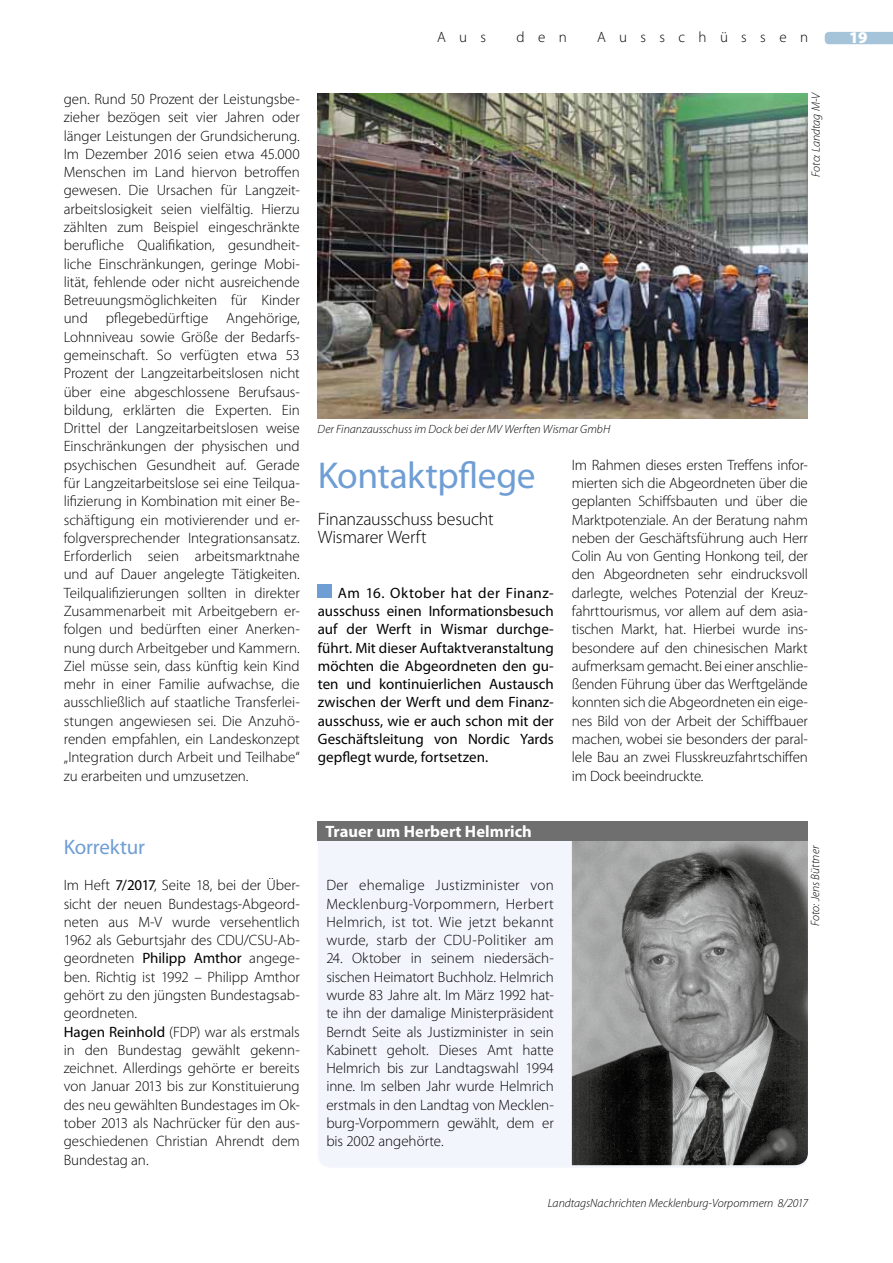
<style>
.page{position:relative;width:893px;height:1263px;background:#fff}
.page>*{position:absolute;margin:0;border:0;box-sizing:border-box;transform-origin:0 0}
.t1{font:37.5px "Myriad Pro";letter-spacing:-.01em;color:#6f9ed4}
.t2{font:21px "Myriad Pro";letter-spacing:-.01em;color:#6f9ed4}
.t3{font:300 18px/18.3px "Myriad Pro";letter-spacing:-.015em;color:#000}
.t4{font:700 16.5px "Myriad Pro";letter-spacing:.005em;color:#fff}
.t5{font:900 16.5px "Myriad Pro";color:#fff}
.t6{font:300 15px/18.3px "Myriad Pro";letter-spacing:-.005em;color:#000;text-align:justify}
.t7{font:15px/18.3px "Myriad Pro";color:#000;text-align:justify}
.t8{font:300 15px "Myriad Pro";letter-spacing:.895em;color:#000}
.t9{font:italic 300 12px "Myriad Pro";color:#000}
.s1{font-weight:400}
</style>
<div class="page">
<div style="left:318px;top:841px;width:484px;height:326px;background:#f2f5fc"></div>
<img style="left:572px;top:841px;width:236px;height:324px">
<div style="left:318px;top:821px;width:490px;height:20px;background:#706f6f"></div>
<div style="left:318px;top:584px;width:14px;height:14px;background:#6f9ed4"></div>
<img style="left:318px;top:94px;width:490px;height:325px">
<svg style="left:825px;top:32px;width:68px;height:12px"></svg>
<p class="t6" style="left:437px;top:28px;width:50px">Aus</p>
<p class="t6" style="left:516px;top:28px;width:52px">den</p>
<p class="t8" style="left:597px;top:28px;width:213px">Ausschüssen</p>
<p class="t5" style="left:849px;top:27px;width:20px">19</p>
<p class="t6" style="left:64px;top:90px;width:238px">gen. Rund 50 Prozent der Leistungsbe&shy;zieher bezögen seit vier Jahren oder länger Leistungen der Grundsicherung.<br>Im Dezember 2016 seien etwa 45.000<br>Menschen im Land hiervon betroffen gewesen. Die Ursachen für Langzeit&shy;arbeitslosigkeit seien vielfältig. Hierzu zählten zum Beispiel eingeschränkte berufliche Qualifikation, gesundheit&shy;liche Einschränkungen, geringe Mobi&shy;lität, fehlende oder nicht ausreichende Betreuungsmöglichkeiten für Kinder und pflegebedürftige Angehörige, Lohnniveau sowie Größe der Bedarfs&shy;gemeinschaft. So verfügten etwa 53<br>Prozent der Langzeitarbeitslosen nicht über eine abgeschlossene Berufsaus&shy;bildung, erklärten die Experten. Ein Drittel der Langzeitarbeitslosen weise Einschränkungen der physischen und psychischen Gesundheit auf. Gerade für Langzeitarbeitslose sei eine Teilqua&shy;lifizierung in Kombination mit einer Be&shy;schäftigung ein motivierender und er&shy;folgversprechender Integrationsansatz.<br>Erforderlich seien arbeitsmarktnahe und auf Dauer angelegte Tätigkeiten.<br>Teilqualifizierungen sollten in direkter Zusammenarbeit mit Arbeitgebern er&shy;folgen und bedürften einer Anerken&shy;nung durch Arbeitgeber und Kammern.<br>Ziel müsse sein, dass künftig kein Kind mehr in einer Familie aufwachse, die ausschließlich auf staatliche Transferlei&shy;stungen angewiesen sei. Die Anzuhö&shy;renden empfahlen, ein Landeskonzept „Integration durch Arbeit und Teilhabe“ zu erarbeiten und umzusetzen.</p>
<h2 class="t2" style="left:64px;top:834px;width:83px">Korrektur</h2>
<p class="t6" style="left:64px;top:876px;width:238px;text-align:left">Im Heft <span class="s1">7/2017</span>, Seite 18, bei der Über&shy;sicht der neuen Bundestags-Abgeord&shy;neten aus M-V wurde versehentlich 1962 als Geburtsjahr des CDU/CSU-Ab&shy;geordneten <span class="s1">Philipp Amthor</span> angege&shy;ben. Richtig ist 1992 – Philipp Amthor gehört zu den jüngsten Bundestagsab&shy;geordneten.<br><span class="s1">Hagen Reinhold</span> (FDP) war als erstmals in den Bundestag gewählt gekenn&shy;zeichnet. Allerdings gehörte er bereits von Januar 2013 bis zur Konstituierung des neu gewählten Bundestages im Ok&shy;tober 2013 als Nachrücker für den aus&shy;geschiedenen Christian Ahrendt dem Bundestag an.</p>
<p class="t9" style="left:318px;top:422px;width:294px">Der Finanzausschuss im Dock bei der MV Werften Wismar GmbH</p>
<p class="t9" style="left:809px;top:177px;width:87px;rotate:-90deg">Foto: Landtag M-V</p>
<h1 class="t1" style="left:318px;top:452px;width:219px">Kontaktpflege</h1>
<p class="t3" style="left:318px;top:509px;width:177px">Finanzausschuss besucht<br>Wismarer Werft</p>
<p class="t7" style="left:318px;top:583px;width:238px;text-indent:20px">Am 16. Oktober hat der Finanz&shy;ausschuss einen Informationsbesuch auf der Werft in Wismar durchge&shy;führt. Mit dieser Auftaktveranstaltung möchten die Abgeordneten den gu&shy;ten und kontinuierlichen Austausch zwischen der Werft und dem Finanz&shy;ausschuss, wie er auch schon mit der Geschäftsleitung von Nordic Yards gepflegt wurde, fortsetzen.</p>
<p class="t4" style="left:326px;top:821px;width:208px">Trauer um Herbert Helmrich</p>
<p class="t6" style="left:326px;top:876px;width:229px">Der ehemalige Justizminister von Mecklenburg-Vorpommern, Herbert Helmrich, ist tot. Wie jetzt bekannt wurde, starb der CDU-Politiker am</p>
<p class="t6" style="left:326px;top:949px;width:229px">24. Oktober in seinem niedersäch&shy;sischen Heimatort Buchholz. Helmrich wurde 83 Jahre alt. Im März 1992 hat&shy;te ihn der damalige Ministerpräsident Berndt Seite als Justizminister in sein Kabinett geholt. Dieses Amt hatte Helmrich bis zur Landtagswahl 1994 inne. Im selben Jahr wurde Helmrich erstmals in den Landtag von Mecklen&shy;burg-Vorpommern gewählt, dem er bis 2002 angehörte.</p>
<p class="t6" style="left:572px;top:455px;width:238px">Im Rahmen dieses ersten Treffens infor&shy;mierten sich die Abgeordneten über die geplanten Schiffsbauten und über die Marktpotenziale. An der Beratung nahm neben der Geschäftsführung auch Herr Colin Au von Genting Honkong teil, der den Abgeordneten sehr eindrucksvoll darlegte, welches Potenzial der Kreuz&shy;fahrttourismus, vor allem auf dem asia&shy;tischen Markt, hat. Hierbei wurde ins&shy;besondere auf den chinesischen Markt aufmerksam gemacht. Bei einer anschlie&shy;ßenden Führung über das Werftgelände konnten sich die Abgeordneten ein eige&shy;nes Bild von der Arbeit der Schiffbauer machen, wobei sie besonders der paral&shy;lele Bau an zwei Flusskreuzfahrtschiffen im Dock beeindruckte.</p>
<p class="t9" style="left:808px;top:926px;width:82px;rotate:-90deg">Foto: Jens Büttner</p>
<p class="t9" style="left:548px;top:1196px;width:262px">LandtagsNachrichten Mecklenburg-Vorpommern 8/2017</p>
</div>
